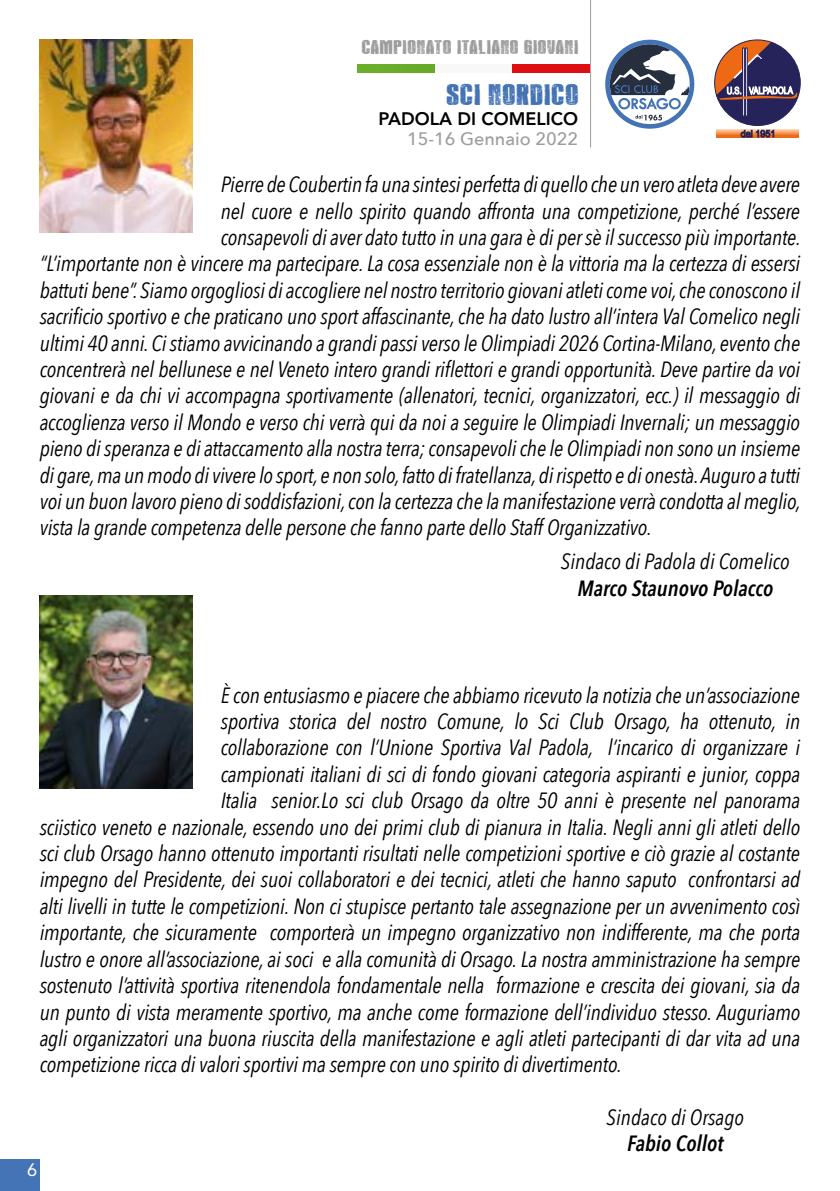
<style>
.page{position:relative;width:840px;height:1191px;background:#fff}
.page>*{position:absolute;margin:0;border:0;box-sizing:border-box;transform-origin:0 0}
.t1{font:24px "Rock's Death";letter-spacing:.05em;color:#4473b5}
.t2{font:italic 22px "Avenir Next Condensed";letter-spacing:-.01em;color:#000}
.t3{font:italic 600 22px "Avenir Next Condensed";color:#000}
.t4{font:800 18px "Avenir";color:#000}
.t5{font:500 18px "Avenir Next";color:#9d9d9c}
.t6{font:18px "Avenir";color:#fff}
.t7{font:16px "Rock's Death";letter-spacing:.05em;color:#9d9d9c}
</style>
<div class="page">
<svg style="left:605px;top:40px;width:89px;height:89px"></svg>
<svg style="left:714px;top:40px;width:85px;height:97px"></svg>
<hr style="left:590px;top:0;width:1px;height:147px;background:#9d9d9c">
<div style="left:357px;top:64px;width:233px;height:9px;background:#69ac2a"></div>
<div style="left:434px;top:64px;width:78px;height:9px;background:#f8f8f8"></div>
<div style="left:512px;top:64px;width:78px;height:9px;background:#dd0f12"></div>
<img style="left:40px;top:40px;width:152px;height:192px">
<img style="left:40px;top:595px;width:152px;height:193px">
<div style="left:0;top:1159px;width:40px;height:32px;background:#4474b5"></div>
<p class="t7" style="left:361px;top:38px;width:218px">CAMPIONATO ITALIANO GIOVANI</p>
<p class="t1" style="left:446px;top:82px;width:133px">SCI NORDICO</p>
<p class="t4" style="left:378px;top:108px;width:201px">PADOLA DI COMELICO</p>
<p class="t5" style="left:407px;top:123px;width:173px">15-16 Gennaio 2022</p>
<p class="t2" style="left:221px;top:171px;width:580px">Pierre de Coubertin fa una sintesi perfetta di quello che un vero atleta deve avere</p>
<p class="t2" style="left:221px;top:198px;width:580px">nel cuore e nello spirito quando affronta una competizione, perché l’essere</p>
<p class="t2" style="left:221px;top:224px;width:581px">consapevoli di aver dato tutto in una gara è di per sè il successo più importante.</p>
<p class="t2" style="left:40px;top:250px;width:761px">“L’importante non è vincere ma partecipare. La cosa essenziale non è la vittoria ma la certezza di essersi</p>
<p class="t2" style="left:40px;top:277px;width:761px">battuti bene”. Siamo orgogliosi di accogliere nel nostro territorio giovani atleti come voi, che conoscono il</p>
<p class="t2" style="left:40px;top:303px;width:761px">sacrificio sportivo e che praticano uno sport affascinante, che ha dato lustro all’intera Val Comelico negli</p>
<p class="t2" style="left:40px;top:330px;width:761px">ultimi 40 anni. Ci stiamo avvicinando a grandi passi verso le Olimpiadi 2026 Cortina-Milano, evento che</p>
<p class="t2" style="left:40px;top:356px;width:761px">concentrerà nel bellunese e nel Veneto intero grandi riflettori e grandi opportunità. Deve partire da voi</p>
<p class="t2" style="left:40px;top:382px;width:761px">giovani e da chi vi accompagna sportivamente (allenatori, tecnici, organizzatori, ecc.) il messaggio di</p>
<p class="t2" style="left:40px;top:409px;width:761px">accoglienza verso il Mondo e verso chi verrà qui da noi a seguire le Olimpiadi Invernali; un messaggio</p>
<p class="t2" style="left:40px;top:435px;width:761px">pieno di speranza e di attaccamento alla nostra terra; consapevoli che le Olimpiadi non sono un insieme</p>
<p class="t2" style="left:40px;top:462px;width:761px">di gare, ma un modo di vivere lo sport, e non solo, fatto di fratellanza, di rispetto e di onestà. Auguro a tutti</p>
<p class="t2" style="left:40px;top:488px;width:762px">voi un buon lavoro pieno di soddisfazioni, con la certezza che la manifestazione verrà condotta al meglio,</p>
<p class="t2" style="left:40px;top:514px;width:613px">vista la grande competenza delle persone che fanno parte dello Staff Organizzativo.</p>
<p class="t2" style="left:560px;top:548px;width:230px">Sindaco di Padola di Comelico</p>
<p class="t3" style="left:577px;top:574px;width:197px">Marco Staunovo Polacco</p>
<p class="t2" style="left:221px;top:681px;width:580px">È con entusiasmo e piacere che abbiamo ricevuto la notizia che un’associazione</p>
<p class="t2" style="left:221px;top:708px;width:580px">sportiva storica del nostro Comune, lo Sci Club Orsago, ha ottenuto, in</p>
<p class="t2" style="left:221px;top:734px;width:580px">collaborazione con l’Unione Sportiva Val Padola, l’incarico di organizzare i</p>
<p class="t2" style="left:221px;top:761px;width:580px">campionati italiani di sci di fondo giovani categoria aspiranti e junior, coppa</p>
<p class="t2" style="left:221px;top:787px;width:580px">Italia senior.Lo sci club Orsago da oltre 50 anni è presente nel panorama</p>
<p class="t2" style="left:40px;top:813px;width:761px">sciistico veneto e nazionale, essendo uno dei primi club di pianura in Italia. Negli anni gli atleti dello</p>
<p class="t2" style="left:40px;top:840px;width:761px">sci club Orsago hanno ottenuto importanti risultati nelle competizioni sportive e ciò grazie al costante</p>
<p class="t2" style="left:40px;top:866px;width:761px">impegno del Presidente, dei suoi collaboratori e dei tecnici, atleti che hanno saputo confrontarsi ad</p>
<p class="t2" style="left:40px;top:893px;width:761px">alti livelli in tutte le competizioni. Non ci stupisce pertanto tale assegnazione per un avvenimento così</p>
<p class="t2" style="left:40px;top:919px;width:761px">importante, che sicuramente comporterà un impegno organizzativo non indifferente, ma che porta</p>
<p class="t2" style="left:40px;top:945px;width:761px">lustro e onore all’associazione, ai soci e alla comunità di Orsago. La nostra amministrazione ha sempre</p>
<p class="t2" style="left:40px;top:972px;width:761px">sostenuto l’attività sportiva ritenendola fondamentale nella formazione e crescita dei giovani, sia da</p>
<p class="t2" style="left:40px;top:998px;width:761px">un punto di vista meramente sportivo, ma anche come formazione dell’individuo stesso. Auguriamo</p>
<p class="t2" style="left:40px;top:1025px;width:761px">agli organizzatori una buona riuscita della manifestazione e agli atleti partecipanti di dar vita ad una</p>
<p class="t2" style="left:40px;top:1051px;width:583px">competizione ricca di valori sportivi ma sempre con uno spirito di divertimento.</p>
<p class="t6" style="left:27px;top:1159px;width:12px">6</p>
<p class="t2" style="left:606px;top:1104px;width:139px">Sindaco di Orsago</p>
<p class="t3" style="left:626px;top:1130px;width:98px">Fabio Collot</p>
</div>
